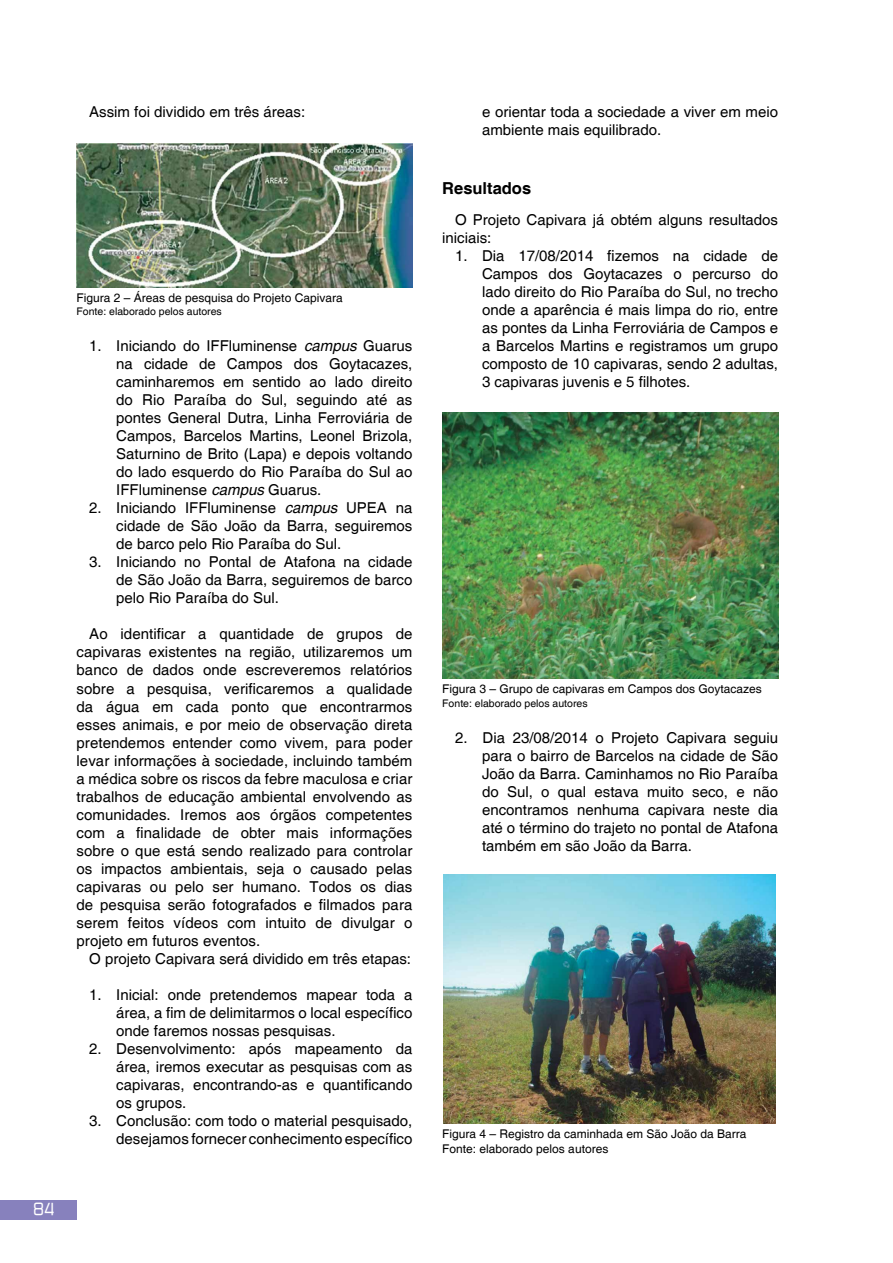
<style>
.page{position:relative;width:893px;height:1263px;background:#fff}
.page>*{position:absolute;margin:0;border:0;box-sizing:border-box;transform-origin:0 0}
.t1{font:700 16.5px "Helvetica";color:#000}
.t2{font:15px/18px "Helvetica";color:#000;text-align:justify}
.t3{font:15px "Zekton";color:#fff}
.t4{font:12px/15px "Helvetica";color:#000}
.t5{font:10.5px "Helvetica";color:#000}
.s1{font-style:italic}
</style>
<div class="page">
<div style="left:0;top:1200px;width:77px;height:20px;background:#8781bd"></div>
<img style="left:77px;top:143px;width:335px;height:144px">
<img style="left:442px;top:412px;width:336px;height:266px">
<img style="left:444px;top:875px;width:331px;height:248px">
<p class="t3" style="left:34px;top:1199px;width:22px">84</p>
<p class="t2" style="left:89px;top:104px;width:217px">Assim foi dividido em três áreas:</p>
<p class="t2" style="left:482px;top:104px;width:298px">e orientar toda a sociedade a viver em meio ambiente mais equilibrado.</p>
<p class="t4" style="left:77px;top:291px;width:268px">Figura 2 – Áreas de pesquisa do Projeto Capivara</p>
<p class="t5" style="left:77px;top:306px;width:147px">Fonte: elaborado pelos autores</p>
<p class="t2" style="left:116px;top:338px;width:298px;text-indent:-27px">1. Iniciando do IFFluminense <span class="s1">campus</span> Guarus na cidade de Campos dos Goytacazes, caminharemos em sentido ao lado direito do Rio Paraíba do Sul, seguindo até as pontes General Dutra, Linha Ferroviária de Campos, Barcelos Martins, Leonel Brizola, Saturnino de Brito (Lapa) e depois voltando do lado esquerdo do Rio Paraíba do Sul ao IFFluminense <span class="s1">campus</span> Guarus.</p>
<p class="t2" style="left:116px;top:500px;width:298px;text-indent:-27px">2. Iniciando IFFluminense <span class="s1">campus</span> UPEA na cidade de São João da Barra, seguiremos de barco pelo Rio Paraíba do Sul.</p>
<p class="t2" style="left:116px;top:554px;width:298px;text-indent:-27px">3. Iniciando no Pontal de Atafona na cidade de São João da Barra, seguiremos de barco pelo Rio Paraíba do Sul.</p>
<p class="t2" style="left:77px;top:626px;width:337px;text-indent:13px">Ao identificar a quantidade de grupos de capivaras existentes na região, utilizaremos um banco de dados onde escreveremos relatórios sobre a pesquisa, verificaremos a qualidade da água em cada ponto que encontrarmos esses animais, e por meio de observação direta pretendemos entender como vivem, para poder levar informações à sociedade, incluindo também a médica sobre os riscos da febre maculosa e criar trabalhos de educação ambiental envolvendo as comunidades. Iremos aos órgãos competentes com a finalidade de obter mais informações sobre o que está sendo realizado para controlar os impactos ambientais, seja o causado pelas capivaras ou pelo ser humano. Todos os dias de pesquisa serão fotografados e filmados para serem feitos vídeos com intuito de divulgar o projeto em futuros eventos.</p>
<p class="t2" style="left:89px;top:950px;width:323px">O projeto Capivara será dividido em três etapas:</p>
<p class="t2" style="left:116px;top:986px;width:298px;text-indent:-27px">1. Inicial: onde pretendemos mapear toda a área, a fim de delimitarmos o local específico onde faremos nossas pesquisas.</p>
<p class="t2" style="left:116px;top:1040px;width:298px;text-indent:-27px">2. Desenvolvimento: após mapeamento da área, iremos executar as pesquisas com as capivaras, encontrando-as e quantificando os grupos.</p>
<p class="t2" style="left:89px;top:1112px;width:325px;text-align:right">3. Conclusão: com todo o material pesquisado, desejamos fornecer conhecimento específico</p>
<p class="t1" style="left:442px;top:178px;width:90px">Resultados</p>
<p class="t2" style="left:442px;top:211px;width:337px;text-indent:13px">O Projeto Capivara já obtém alguns resultados iniciais:</p>
<p class="t2" style="left:482px;top:247px;width:298px;text-indent:-27px">1. Dia 17/08/2014 fizemos na cidade de Campos dos Goytacazes o percurso do lado direito do Rio Paraíba do Sul, no trecho onde a aparência é mais limpa do rio, entre as pontes da Linha Ferroviária de Campos e a Barcelos Martins e registramos um grupo composto de 10 capivaras, sendo 2 adultas, 3 capivaras juvenis e 5 filhotes.</p>
<p class="t4" style="left:442px;top:682px;width:321px">Figura 3 – Grupo de capivaras em Campos dos Goytacazes</p>
<p class="t5" style="left:442px;top:697px;width:147px">Fonte: elaborado pelos autores</p>
<p class="t2" style="left:482px;top:729px;width:298px;text-indent:-27px">2. Dia 23/08/2014 o Projeto Capivara seguiu para o bairro de Barcelos na cidade de São João da Barra. Caminhamos no Rio Paraíba do Sul, o qual estava muito seco, e não encontramos nenhuma capivara neste dia até o término do trajeto no pontal de Atafona também em são João da Barra.</p>
<p class="t4" style="left:442px;top:1126px;width:306px">Figura 4 – Registro da caminhada em São João da Barra<br>Fonte: elaborado pelos autores</p>
</div>
